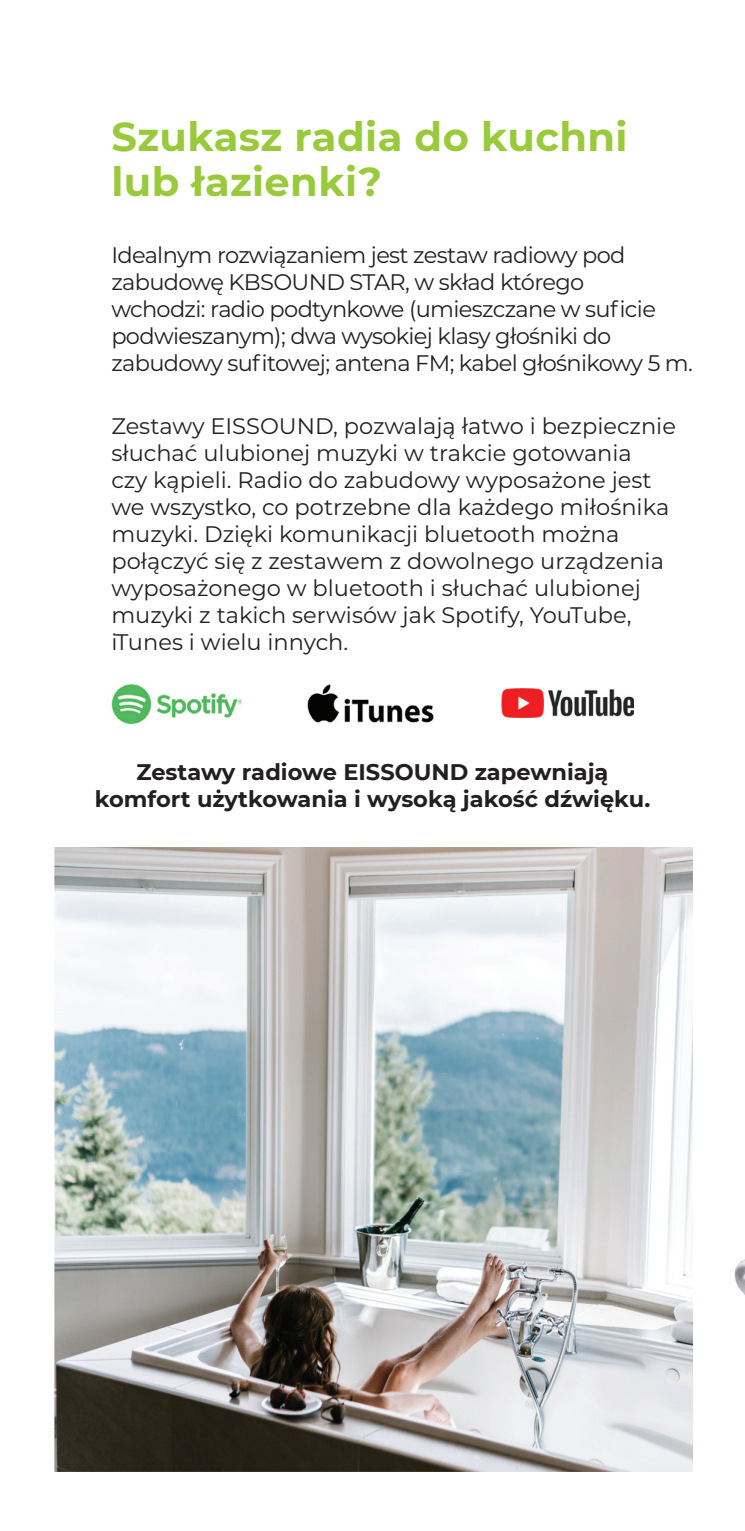
<style>
.page{position:relative;width:745px;height:1531px;background:#fff}
.page>*{position:absolute;margin:0;border:0;box-sizing:border-box;transform-origin:0 0}
.t1{font:700 40px/45px "Montserrat";letter-spacing:.01em;color:#99ca3b}
.t2{font:22.5px/27px "Montserrat";letter-spacing:-.01em;color:#231f20}
.t3{font:22.5px/27px "Montserrat";letter-spacing:-.03em;color:#231f20}
.t4{font:700 22.5px/27px "Montserrat";color:#231f20;text-align:center}
</style>
<div class="page">
<img style="left:54px;top:847px;width:638px;height:625px">
<img style="left:612px;top:1008px;width:132px;height:426px">
<img style="left:111px;top:684px;width:131px;height:39px">
<img style="left:501px;top:688px;width:132px;height:30px">
<img style="left:307px;top:685px;width:127px;height:38px">
<h1 class="t1" style="left:111px;top:114px;width:517px">Szukasz radia do kuchni lub łazienki?</h1>
<p class="t3" style="left:111px;top:243px;width:582px">Idealnym rozwiązaniem jest zestaw radiowy pod zabudowę KBSOUND STAR, w skład którego<br>wchodzi: radio podtynkowe (umieszczane w suficie podwieszanym); dwa wysokiej klasy głośniki do zabudowy sufitowej; antena FM; kabel głośnikowy 5 m.</p>
<p class="t2" style="left:111px;top:414px;width:565px">Zestawy EISSOUND, pozwalają łatwo i bezpiecznie słuchać ulubionej muzyki w trakcie gotowania<br>czy kąpieli. Radio do zabudowy wyposażone jest we wszystko, co potrzebne dla każdego miłośnika muzyki. Dzięki komunikacji bluetooth można połączyć się z zestawem z dowolnego urządzenia wyposażonego w bluetooth i słuchać ulubionej muzyki z takich serwisów jak Spotify, YouTube, iTunes i wielu innych.</p>
<p class="t4" style="left:95px;top:758px;width:556px">Zestawy radiowe EISSOUND zapewniają komfort użytkowania i wysoką jakość dźwięku.</p>
</div>
